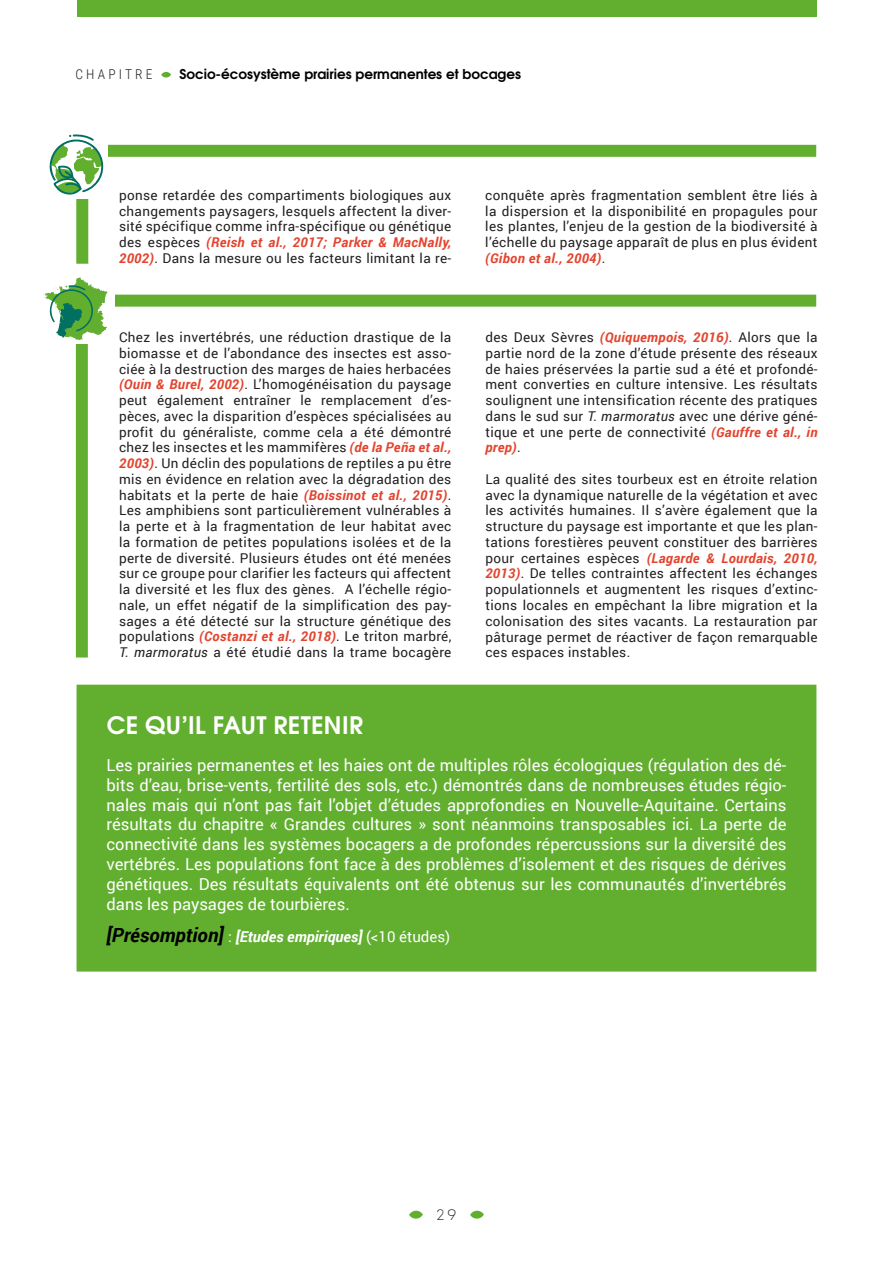
<style>
.page{position:relative;width:893px;height:1263px;background:#fff}
.page>*{position:absolute;margin:0;border:0;box-sizing:border-box;transform-origin:0 0}
.t1{font:700 24px "Te X Gyre Adventor";letter-spacing:.015em;color:#fff}
.t2{font:16.5px/19.8px "Roboto";color:#fff;text-align:justify}
.t3{font:italic 700 15px "Roboto";color:#fff}
.t4{font:15px "Intro Light Alt";color:#231f20}
.t5{font:13.5px/15.8px "Roboto";letter-spacing:.025em;color:#231f20;text-align:justify}
.t6{font:700 13.5px "Te X Gyre Adventor";color:#000}
.t7{font:300 13.5px "Roboto Condensed";letter-spacing:.235em;color:#231f20}
.s1{font-weight:700;font-style:italic;color:#e3442e}
.s2{font-style:italic}
.s3{font-size:19.5px;color:#000}
.s4{font-weight:400;font-style:normal}
</style>
<div class="page">
<svg style="left:161px;top:72px;width:10px;height:6px"></svg>
<div style="left:77px;top:0;width:739px;height:17px;background:#62af30"></div>
<svg style="left:409px;top:1210px;width:14px;height:9px"></svg>
<svg style="left:470px;top:1210px;width:14px;height:9px"></svg>
<svg style="left:75px;top:294px;width:742px;height:364px"></svg>
<div style="left:79px;top:687px;width:735px;height:282px;background:#62af30"></div>
<div style="left:77px;top:685px;width:739px;height:286px;border:4px solid #62af30"></div>
<svg style="left:76px;top:144px;width:741px;height:120px"></svg>
<div style="left:43px;top:129px;width:65px;height:70px;background:#fff"></div>
<svg style="left:50px;top:134px;width:53px;height:61px"></svg>
<div style="left:43px;top:276px;width:72px;height:68px;background:#fff"></div>
<svg style="left:43px;top:277px;width:65px;height:63px"></svg>
<p class="t7" style="left:75px;top:65px;width:79px">CHAPITRE</p>
<p class="t6" style="left:179px;top:62px;width:343px">Socio-écosystème prairies permanentes et bocages</p>
<p class="t5" style="left:119px;top:187px;width:334px">ponse retardée des compartiments biologiques aux changements paysagers, lesquels affectent la diver&shy;sité spécifique comme infra-spécifique ou génétique des espèces <span class="s1">(Reish et al., 2017; Parker &amp; MacNally, 2002)</span>. Dans la mesure ou les facteurs limitant la re-</p>
<p class="t5" style="left:485px;top:187px;width:334px">conquête après fragmentation semblent être liés à la dispersion et la disponibilité en propagules pour les plantes, l’enjeu de la gestion de la biodiversité à l’échelle du paysage apparaît de plus en plus évident <span class="s1">(Gibon et al., 2004)</span>.</p>
<p class="t5" style="left:119px;top:329px;width:334px">Chez les invertébrés, une réduction drastique de la biomasse et de l’abondance des insectes est asso&shy;ciée à la destruction des marges de haies herbacées <span class="s1">(Ouin &amp; Burel, 2002)</span>. L’homogénéisation du paysage peut également entraîner le remplacement d’es&shy;pèces, avec la disparition d’espèces spécialisées au profit du généraliste, comme cela a été démontré chez les insectes et les mammifères <span class="s1">(de la Peña et al., 2003)</span>. Un déclin des populations de reptiles a pu être mis en évidence en relation avec la dégradation des habitats et la perte de haie <span class="s1">(Boissinot et al., 2015)</span>.<br>Les amphibiens sont particulièrement vulnérables à la perte et à la fragmentation de leur habitat avec la formation de petites populations isolées et de la perte de diversité. Plusieurs études ont été menées sur ce groupe pour clarifier les facteurs qui affectent la diversité et les flux des gènes. A l’échelle régio&shy;nale, un effet négatif de la simplification des pay&shy;sages a été détecté sur la structure génétique des populations <span class="s1">(Costanzi et al., 2018)</span>. Le triton marbré, <span class="s2">T. marmoratus</span> a été étudié dans la trame bocagère</p>
<p class="t5" style="left:485px;top:329px;width:334px">des Deux Sèvres <span class="s1">(Quiquempois, 2016)</span>. Alors que la partie nord de la zone d’étude présente des réseaux de haies préservées la partie sud a été et profondé&shy;ment converties en culture intensive. Les résultats soulignent une intensification récente des pratiques dans le sud sur <span class="s2">T. marmoratus</span> avec une dérive géné&shy;tique et une perte de connectivité <span class="s1">(Gauffre et al., in prep)</span>.</p>
<p class="t5" style="left:485px;top:471px;width:334px">La qualité des sites tourbeux est en étroite relation avec la dynamique naturelle de la végétation et avec les activités humaines. Il s’avère également que la structure du paysage est importante et que les plan&shy;tations forestières peuvent constituer des barrières pour certaines espèces <span class="s1">(Lagarde &amp; Lourdais, 2010, 2013)</span>. De telles contraintes affectent les échanges populationnels et augmentent les risques d’extinc&shy;tions locales en empêchant la libre migration et la colonisation des sites vacants. La restauration par pâturage permet de réactiver de façon remarquable ces espaces instables.</p>
<h1 class="t1" style="left:107px;top:704px;width:258px">CE QU’IL FAUT RETENIR</h1>
<p class="t2" style="left:107px;top:755px;width:681px">Les prairies permanentes et les haies ont de multiples rôles écologiques (régulation des dé&shy;bits d’eau, brise-vents, fertilité des sols, etc.) démontrés dans de nombreuses études régio&shy;nales mais qui n’ont pas fait l’objet d’études approfondies en Nouvelle-Aquitaine. Certains résultats du chapitre « Grandes cultures » sont néanmoins transposables ici. La perte de connectivité dans les systèmes bocagers a de profondes répercussions sur la diversité des vertébrés. Les populations font face à des problèmes d’isolement et des risques de dérives génétiques. Des résultats équivalents ont été obtenus sur les communautés d’invertébrés dans les paysages de tourbières.</p>
<p class="t3" style="left:107px;top:926px;width:345px"><span class="s3">[Présomption]</span> <span class="s4">:</span> [Etudes empiriques] <span class="s4">(&lt;10 études)</span></p>
<p class="t4" style="left:437px;top:1205px;width:21px">29</p>
</div>
